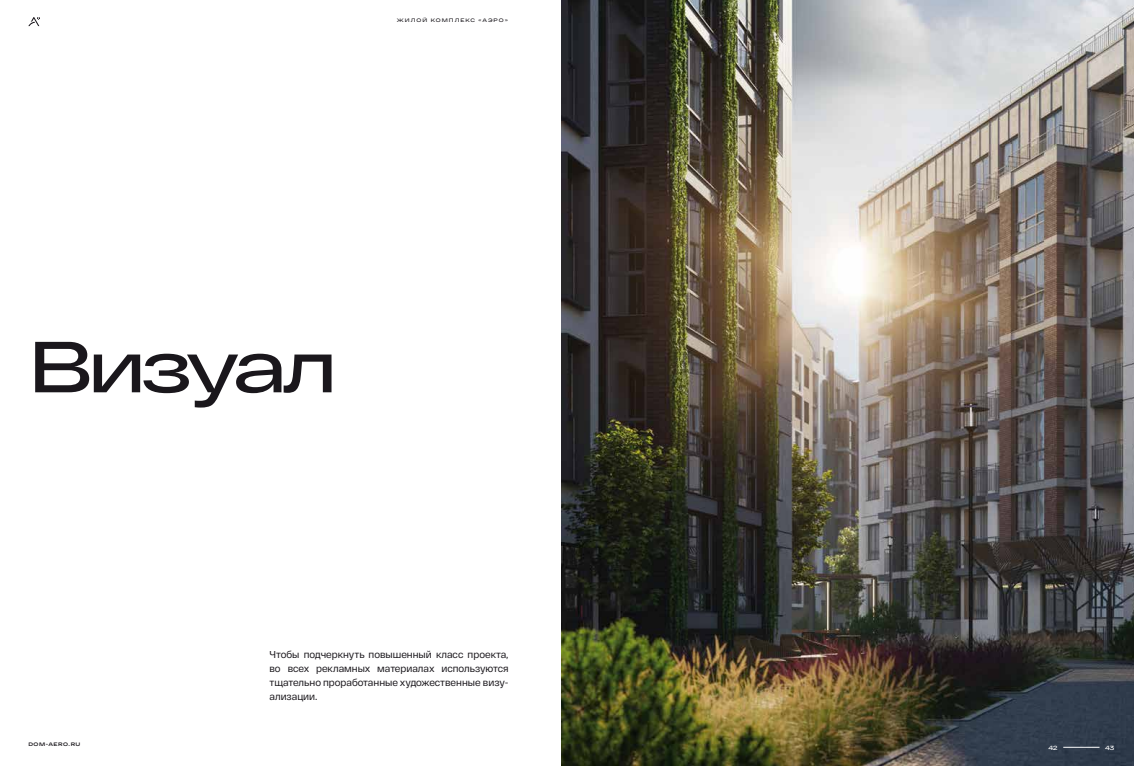
<style>
.page{position:relative;width:1134px;height:766px;background:#fff}
.page>*{position:absolute;margin:0;border:0;box-sizing:border-box;transform-origin:0 0}
.t1{font:600 72px "RF Dewi Expanded";letter-spacing:-.06em;color:#1a171c}
.t2{font:10px/14px "RF Dewi";color:#1a171c;text-align:justify}
.t3{font:600 6px "RF Dewi Expanded";color:#fff}
.t4{font:600 5px "RF Dewi Expanded";letter-spacing:.2em;color:#1a171c}
.t5{font:700 5px "RF Dewi Expanded";letter-spacing:.1em;color:#1a171c}
</style>
<div class="page">
<img style="left:562px;top:0;width:572px;height:765px">
<svg style="left:28px;top:17px;width:12px;height:9px"></svg>
<hr style="left:1063px;top:746px;width:36px;height:1px;background:#fff">
<p class="t4" style="left:397px;top:17px;width:112px">ЖИЛОЙ КОМПЛЕКС «АЭРО»</p>
<h1 class="t1" style="left:28px;top:324px;width:310px">Визуал</h1>
<p class="t5" style="left:28px;top:740px;width:54px">DOM-AERO.RU</p>
<p class="t2" style="left:270px;top:647px;width:241px">Чтобы подчеркнуть повышенный класс проекта, во всех рекламных материалах используются тщательно проработанные художественные визу&shy;ализации.</p>
<p class="t3" style="left:1048px;top:744px;width:10px">42</p>
<p class="t3" style="left:1105px;top:744px;width:11px">43</p>
</div>
